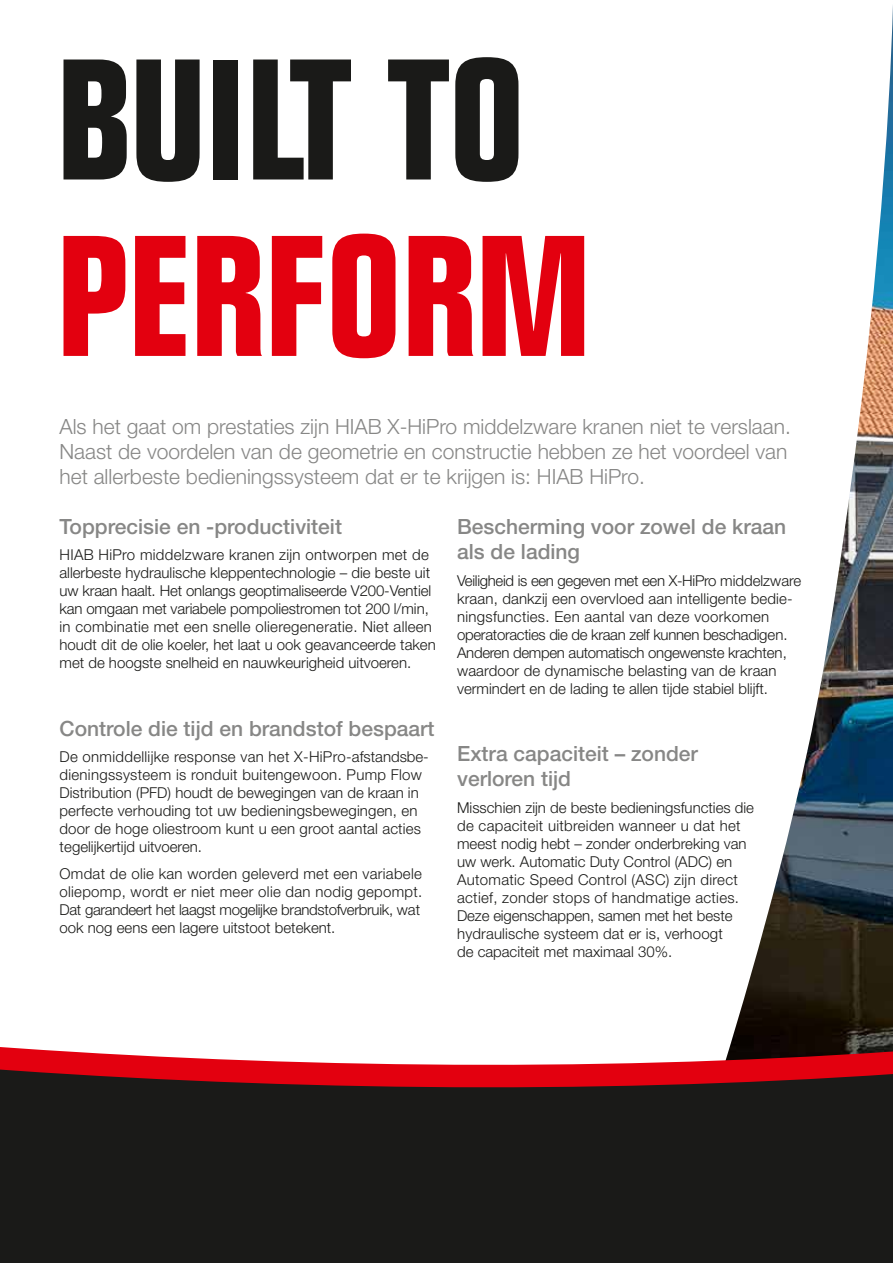
<style>
.page{position:relative;width:893px;height:1263px;background:#fff}
.page>*{position:absolute;margin:0;border:0;box-sizing:border-box;transform-origin:0 0}
.t1{font:700 condensed 168px "Folio Std";color:#1a1a18}
.t2{font:700 condensed 168px "Folio Std";color:#e3000f}
.t3{font:300 21px/25.2px "Helvetica Neue LT Pro";color:#878786}
.t4{font:500 21px/25.2px "Helvetica Neue LT Pro";color:#878786}
.t5{font:300 15px/18px "Helvetica Neue LT Std";color:#1a1a18}
</style>
<div class="page">
<div style="left:0;top:1103px;width:893px;height:160px;background:#1a1a18"></div>
<img style="left:775px;top:5px;width:118px;height:879px">
<svg style="left:0;top:884px;width:893px;height:219px"></svg>
<h1 class="t1" style="left:56px;top:27px;width:470px">BUILT TO</h1>
<h1 class="t2" style="left:56px;top:204px;width:536px">PERFORM</h1>
<h2 class="t3" style="left:60px;top:413px;width:733px">Als het gaat om prestaties zijn HIAB X-HiPro middelzware kranen niet te verslaan.<br>Naast de voordelen van de geometrie en constructie hebben ze het voordeel van het allerbeste bedieningssysteem dat er te krijgen is: HIAB HiPro.</h2>
<h2 class="t4" style="left:457px;top:513px;width:331px">Bescherming voor zowel de kraan als de lading</h2>
<p class="t5" style="left:457px;top:571px;width:346px">Veiligheid is een gegeven met een X-HiPro middelzware kraan, dankzij een overvloed aan intelligente bedie&shy;ningsfuncties. Een aantal van deze voorkomen operatoracties die de kraan zelf kunnen beschadigen.<br>Anderen dempen automatisch ongewenste krachten, waardoor de dynamische belasting van de kraan vermindert en de lading te allen tijde stabiel blijft.</p>
<h2 class="t4" style="left:60px;top:513px;width:284px">Topprecisie en -productiviteit</h2>
<p class="t5" style="left:60px;top:546px;width:378px">HIAB HiPro middelzware kranen zijn ontworpen met de allerbeste hydraulische kleppentechnologie – die beste uit uw kraan haalt. Het onlangs geoptimaliseerde V200-Ventiel kan omgaan met variabele pompoliestromen tot 200 l/min, in combinatie met een snelle olieregeneratie. Niet alleen houdt dit de olie koeler, het laat u ook geavanceerde taken met de hoogste snelheid en nauwkeurigheid uitvoeren.</p>
<h2 class="t4" style="left:60px;top:715px;width:377px">Controle die tijd en brandstof bespaart</h2>
<p class="t5" style="left:60px;top:748px;width:371px">De onmiddellijke response van het X-HiPro-afstandsbe&shy;dieningssysteem is ronduit buitengewoon. Pump Flow Distribution (PFD) houdt de bewegingen van de kraan in perfecte verhouding tot uw bedieningsbewegingen, en door de hoge oliestroom kunt u een groot aantal acties tegelijkertijd uitvoeren.</p>
<p class="t5" style="left:60px;top:864px;width:364px">Omdat de olie kan worden geleverd met een variabele oliepomp, wordt er niet meer olie dan nodig gepompt.<br>Dat garandeert het laagst mogelijke brandstofverbruik, wat ook nog eens een lagere uitstoot betekent.</p>
<h2 class="t4" style="left:457px;top:741px;width:242px">Extra capaciteit – zonder verloren tijd</h2>
<p class="t5" style="left:457px;top:798px;width:298px">Misschien zijn de beste bedieningsfuncties die de capaciteit uitbreiden wanneer u dat het meest nodig hebt – zonder onderbreking van uw werk. Automatic Duty Control (ADC) en Automatic Speed Control (ASC) zijn direct actief, zonder stops of handmatige acties.<br>Deze eigenschappen, samen met het beste hydraulische systeem dat er is, verhoogt<br>de capaciteit met maximaal 30%.</p>
</div>
